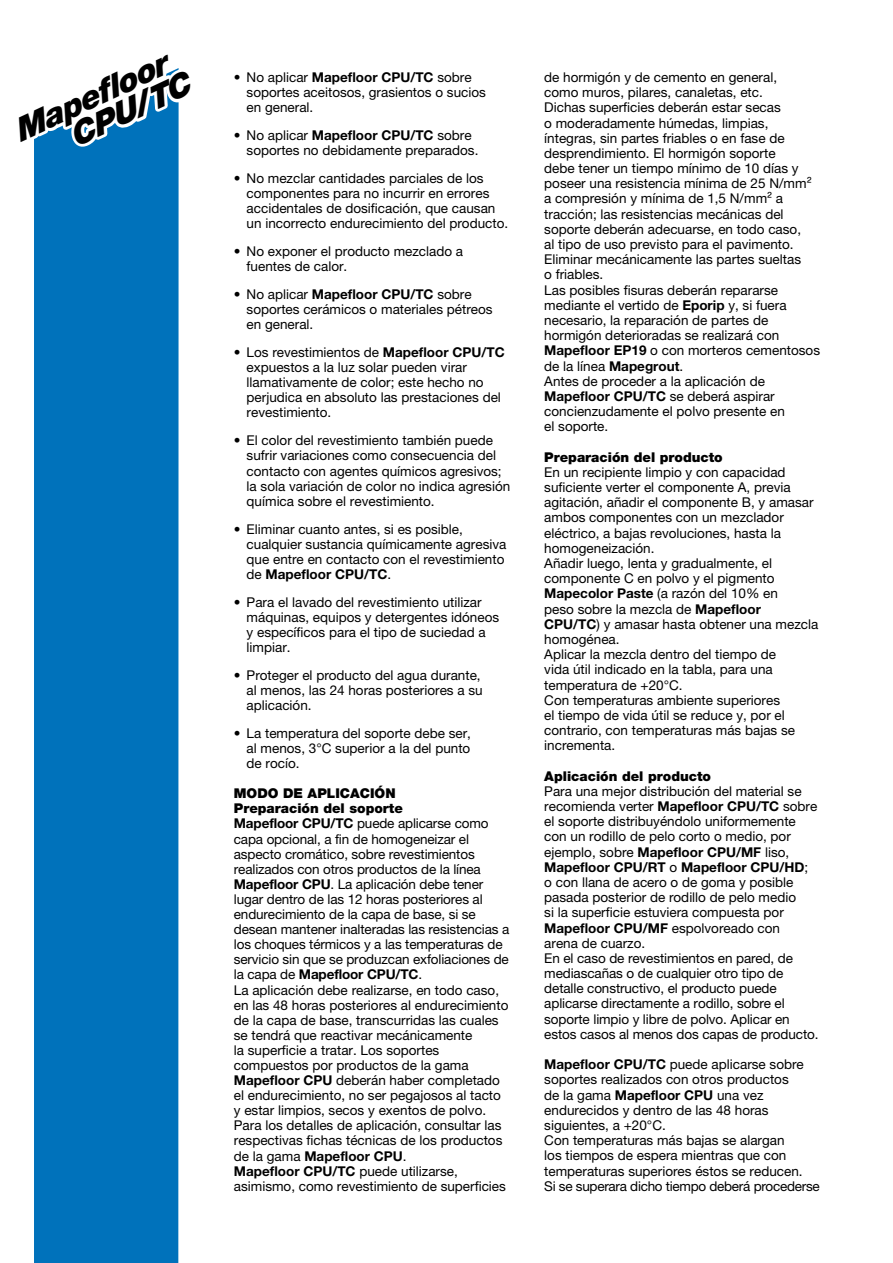
<style>
.page{position:relative;width:893px;height:1263px;background:#fff}
.page>*{position:absolute;margin:0;border:0;box-sizing:border-box;transform-origin:0 0}
.t1{font:italic 900 32.25px "Helvetica Neue LTW1 G";color:#000}
.t2{font:13.5px/15.1px "Helvetica Neue LTW1 G";color:#000}
.t3{font:900 13.5px "Helvetica Neue LTW1 G";color:#000}
.s1{color:#fff}
.s2{font-weight:700}
.s3{font-weight:900}
</style>
<div class="page">
<div style="left:34px;top:176px;width:145px;height:1087px;background:#0072bb"></div>
<svg style="left:34px;top:68px;width:145px;height:108px"></svg>
<h1 class="t1" style="left:8px;top:114px;width:167px;rotate:-25deg">Mapefl oor</h1>
<h1 class="t1" style="left:64px;top:119px;width:131px;rotate:-25deg">CPU/<span class="s1">TC</span></h1>
<p class="t2" style="left:247px;top:70px;width:241px;text-indent:-13px">• No aplicar <span class="s2">Mapefloor CPU/TC</span> sobre soportes aceitosos, grasientos o sucios en general.</p>
<p class="t2" style="left:247px;top:128px;width:233px;text-indent:-13px">• No aplicar <span class="s2">Mapefloor CPU/TC</span> sobre soportes no debidamente preparados.</p>
<p class="t2" style="left:247px;top:170px;width:263px;text-indent:-13px">• No mezclar cantidades parciales de los componentes para no incurrir en errores accidentales de dosificación, que causan un incorrecto endurecimiento del producto.</p>
<p class="t2" style="left:247px;top:244px;width:218px;text-indent:-13px">• No exponer el producto mezclado a fuentes de calor.</p>
<p class="t2" style="left:247px;top:287px;width:248px;text-indent:-13px">• No aplicar <span class="s2">Mapefloor CPU/TC</span> sobre soportes cerámicos o materiales pétreos en general.</p>
<p class="t2" style="left:247px;top:345px;width:260px;text-indent:-13px">• Los revestimientos de <span class="s2">Mapefloor CPU/TC </span>expuestos a la luz solar pueden virar llamativamente de color; este hecho no perjudica en absoluto las prestaciones del revestimiento.</p>
<p class="t2" style="left:247px;top:433px;width:265px;text-indent:-13px">• El color del revestimiento también puede sufrir variaciones como consecuencia del contacto con agentes químicos agresivos; la sola variación de color no indica agresión química sobre el revestimiento.</p>
<p class="t2" style="left:247px;top:521px;width:261px;text-indent:-13px">• Eliminar cuanto antes, si es posible, cualquier sustancia químicamente agresiva que entre en contacto con el revestimiento de <span class="s2">Mapefloor CPU/TC</span>.</p>
<p class="t2" style="left:247px;top:594px;width:254px;text-indent:-13px">• Para el lavado del revestimiento utilizar máquinas, equipos y detergentes idóneos y específicos para el tipo de suciedad a limpiar.</p>
<p class="t2" style="left:247px;top:667px;width:238px;text-indent:-13px">• Proteger el producto del agua durante, al menos, las 24 horas posteriores a su aplicación.</p>
<p class="t2" style="left:247px;top:725px;width:226px;text-align:justify;text-indent:-13px">• La temperatura del soporte debe ser, al menos, 3°C superior a la del punto de rocío.</p>
<p class="t2" style="left:234px;top:786px;width:277px"><span class="s3">MODO DE APLICACIÓN<br>Preparación del soporte<br></span><span class="s2">Mapefloor CPU/TC</span> puede aplicarse como capa opcional, a fin de homogeneizar el aspecto cromático, sobre revestimientos realizados con otros productos de la línea <span class="s2">Mapefloor CPU</span>. La aplicación debe tener lugar dentro de las 12 horas posteriores al endurecimiento de la capa de base, si se desean mantener inalteradas las resistencias a los choques térmicos y a las temperaturas de servicio sin que se produzcan exfoliaciones de la capa de <span class="s2">Mapefloor CPU/TC</span>.<br>La aplicación debe realizarse, en todo caso, en las 48 horas posteriores al endurecimiento de la capa de base, transcurridas las cuales se tendrá que reactivar mecánicamente<br>la superficie a tratar. Los soportes compuestos por productos de la gama <span class="s2">Mapefloor CPU</span> deberán haber completado el endurecimiento, no ser pegajosos al tacto y estar limpios, secos y exentos de polvo.<br>Para los detalles de aplicación, consultar las respectivas fichas técnicas de los productos de la gama <span class="s2">Mapefloor CPU</span>.<br><span class="s2">Mapefloor CPU/TC</span> puede utilizarse, asimismo, como revestimiento de superficies</p>
<p class="t2" style="left:544px;top:69px;width:277px">de hormigón y de cemento en general,<br>como muros, pilares, canaletas, etc.<br>Dichas superficies deberán estar secas<br>o moderadamente húmedas, limpias, íntegras, sin partes friables o en fase de desprendimiento. El hormigón soporte<br>debe tener un tiempo mínimo de 10 días y poseer una resistencia mínima de 25 N/mm² a compresión y mínima de 1,5 N/mm² a tracción; las resistencias mecánicas del soporte deberán adecuarse, en todo caso,<br>al tipo de uso previsto para el pavimento.<br>Eliminar mecánicamente las partes sueltas<br>o friables.<br>Las posibles fisuras deberán repararse mediante el vertido de <span class="s2">Eporip</span> y, si fuera necesario, la reparación de partes de hormigón deterioradas se realizará con <span class="s2">Mapefloor EP19</span> o con morteros cementosos de la línea <span class="s2">Mapegrout</span>.<br>Antes de proceder a la aplicación de <span class="s2">Mapefloor CPU/TC</span> se deberá aspirar concienzudamente el polvo presente en<br>el soporte.</p>
<p class="t3" style="left:544px;top:449px;width:180px">Preparación del producto</p>
<p class="t2" style="left:544px;top:464px;width:276px">En un recipiente limpio y con capacidad suficiente verter el componente A, previa agitación, añadir el componente B, y amasar ambos componentes con un mezclador eléctrico, a bajas revoluciones, hasta la homogeneización.<br>Añadir luego, lenta y gradualmente, el componente C en polvo y el pigmento <span class="s2">Mapecolor Paste</span> (a razón del 10% en<br>peso sobre la mezcla de <span class="s2">Mapefloor CPU/TC</span>) y amasar hasta obtener una mezcla homogénea.<br>Aplicar la mezcla dentro del tiempo de<br>vida útil indicado en la tabla, para una temperatura de +20°C.<br>Con temperaturas ambiente superiores<br>el tiempo de vida útil se reduce y, por el contrario, con temperaturas más bajas se incrementa.</p>
<p class="t3" style="left:544px;top:768px;width:168px">Aplicación del producto</p>
<p class="t2" style="left:544px;top:783px;width:276px">Para una mejor distribución del material se recomienda verter <span class="s2">Mapefloor CPU/TC</span> sobre el soporte distribuyéndolo uniformemente con un rodillo de pelo corto o medio, por ejemplo, sobre <span class="s2">Mapefloor CPU/MF</span> liso, <span class="s2">Mapefloor CPU/RT</span> o <span class="s2">Mapefloor CPU/HD</span>; o con llana de acero o de goma y posible pasada posterior de rodillo de pelo medio<br>si la superficie estuviera compuesta por <span class="s2">Mapefloor CPU/MF</span> espolvoreado con<br>arena de cuarzo.<br>En el caso de revestimientos en pared, de mediascañas o de cualquier otro tipo de detalle constructivo, el producto puede aplicarse directamente a rodillo, sobre el soporte limpio y libre de polvo. Aplicar en estos casos al menos dos capas de producto.</p>
<p class="t2" style="left:544px;top:1057px;width:277px"><span class="s2">Mapefloor CPU/TC</span> puede aplicarse sobre soportes realizados con otros productos<br>de la gama <span class="s2">Mapefloor CPU</span> una vez endurecidos y dentro de las 48 horas siguientes, a +20°C.<br>Con temperaturas más bajas se alargan<br>los tiempos de espera mientras que con temperaturas superiores éstos se reducen.<br>Si se superara dicho tiempo deberá procederse</p>
</div>
